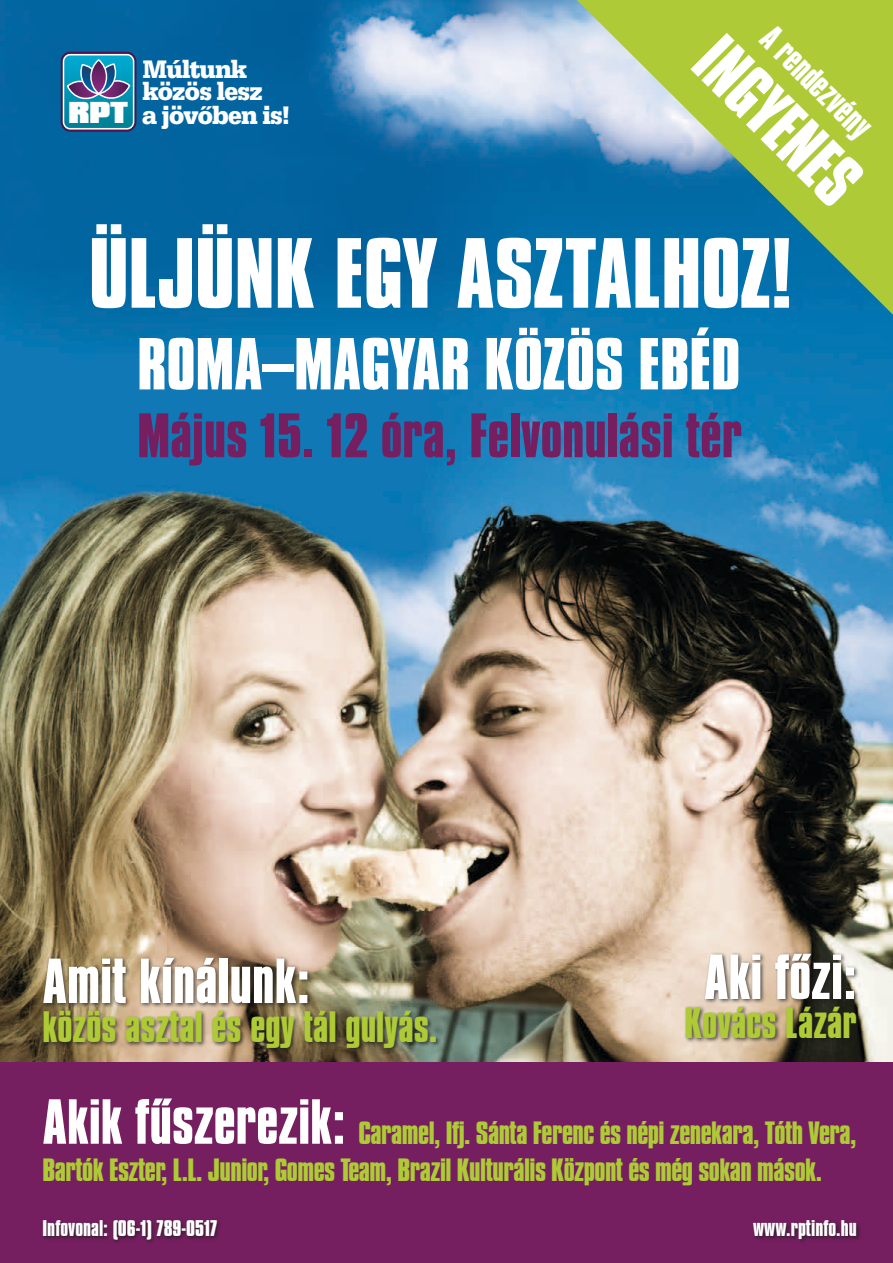
<style>
.page{position:relative;width:893px;height:1263px;background:#fff}
.page>*{position:absolute;margin:0;border:0;box-sizing:border-box;transform-origin:0 0}
.t1{font:85.72px "Compacta PFL Bold";color:#fff}
.t2{font:63.3px "Compacta PFL Bold";color:#fff}
.t3{font:54.75px "Compacta PFL Bold";color:#fff}
.t4{font:54px "Compacta PFL Bold";color:#751f60}
.t5{font:37.8px "Compacta PFL Bold";color:#aeca36}
.t6{font:30.75px "Compacta PFL Bold";color:#fff}
.t7{font:27.75px/37.5px "Compacta PFL Bold";letter-spacing:-.02em;color:#aeca36}
.t8{font:700 26.25px "Serifa TOT";letter-spacing:-.03em;color:#fff;scale:.95 1}
.t9{font:19.5px "Compacta PFL Bold";color:#fff}
.s1{font-family:"Compacta POT Blac";font-weight:400;font-size:31.65px}
.s2{font-size:54.75px;color:#fff}
</style>
<div class="page">
<img style="left:0;top:0;width:893px;height:1062px">
<div style="left:0;top:1062px;width:893px;height:201px;background:#751f60"></div>
<div style="left:41px;top:955px;width:400px;height:98px;background:#1a1918;opacity:.75"></div>
<div style="left:683px;top:951px;width:179px;height:92px;background:#1a1918;opacity:.75"></div>
<div style="left:41px;top:1218px;width:821px;height:27px;background:#1a1918;opacity:.75"></div>
<svg style="left:61px;top:52px;width:75px;height:80px;background:#3682a6"></svg>
<div style="left:90px;top:59px;width:17px;height:35px;border:1px solid #fff;border-radius:50%"></div>
<svg style="left:577px;top:0;width:316px;height:315px;background:#71a978"></svg>
<p class="t8" style="left:142px;top:53px;width:112px">Múltunk</p>
<p class="t8" style="left:142px;top:76px;width:128px">közös lesz</p>
<p class="t8" style="left:69px;top:99px;width:234px"><span class="s1">RPT</span> a jövőben is!</p>
<p class="t6" style="left:780px;top:19px;width:142px;rotate:45deg">A rendezvény</p>
<h2 class="t2" style="left:734px;top:22px;width:177px;rotate:45deg">ingye nes</h2>
<h1 class="t1" style="left:89px;top:221px;width:402px">Üljünkegy asztal</h1>
<h1 class="t1" style="left:661px;top:221px;width:132px">hoz!</h1>
<h2 class="t2" style="left:137px;top:326px;width:605px">ROMA–MAGYAR KÖZÖS EBÉD</h2>
<h3 class="t4" style="left:137px;top:403px;width:606px">Május 15. 12 óra, Felvonulási tér</h3>
<h3 class="t3" style="left:43px;top:948px;width:269px">Amit kínálunk:</h3>
<h3 class="t5" style="left:43px;top:1004px;width:396px">közös asztal és egy tál gulyás.</h3>
<h3 class="t3" style="left:704px;top:944px;width:154px">Aki főzi:</h3>
<h3 class="t5" style="left:685px;top:1000px;width:174px">Kovács Lázár</h3>
<p class="t7" style="left:43px;top:1114px;width:816px"><span class="s2">Akik fűszerezik:</span> Caramel, Ifj. Sánta Ferenc és népi zenekara, Tóth Vera,<br>Bartók Eszter, L.L. Junior, Gomes Team, Brazil Kulturális Központ és még sokan mások.</p>
<p class="t9" style="left:43px;top:1217px;width:177px">Infovonal: (06-1) 789-0517</p>
<p class="t9" style="left:753px;top:1217px;width:105px">www.rptinfo.hu</p>
</div>
